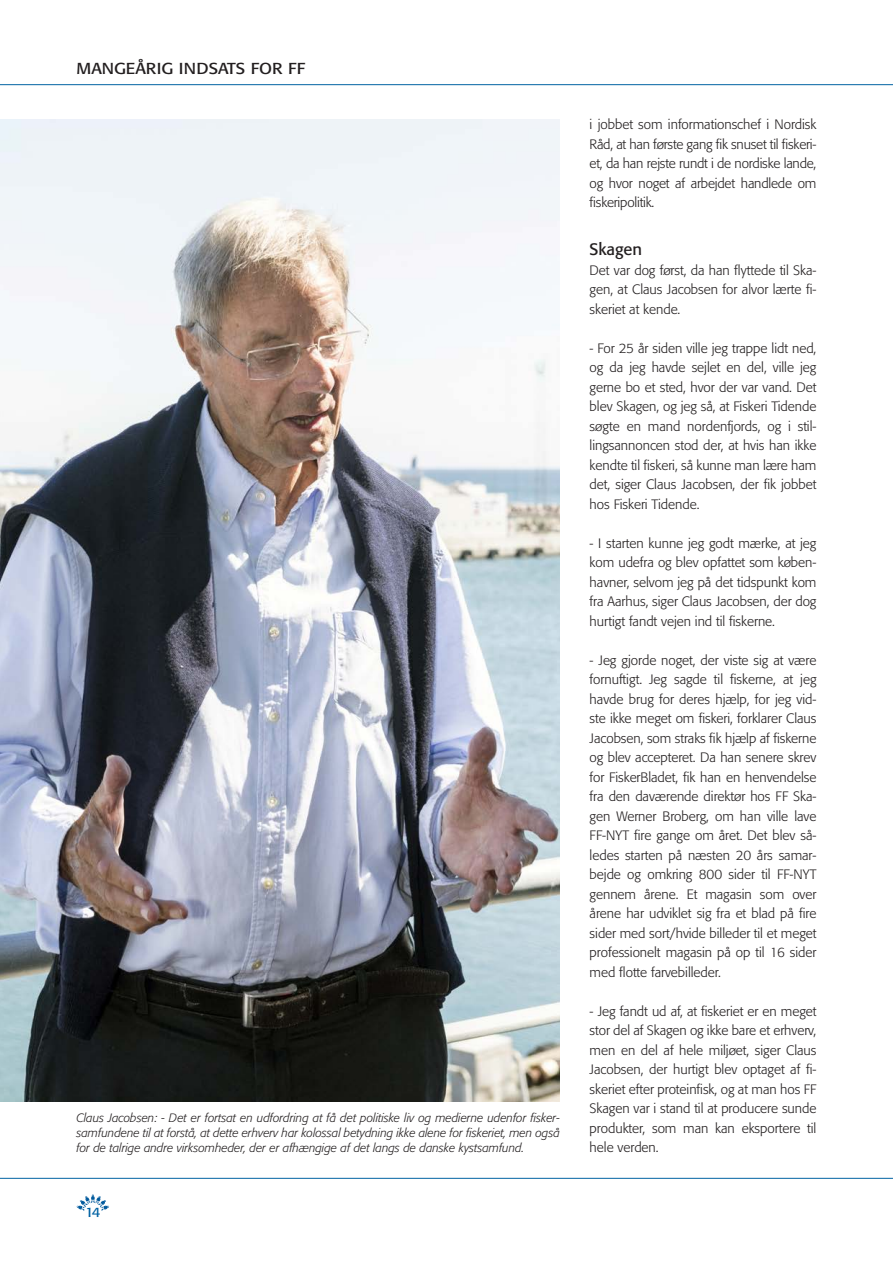
<style>
.page{position:relative;width:893px;height:1263px;background:#fff}
.page>*{position:absolute;margin:0;border:0;box-sizing:border-box;transform-origin:0 0}
.Rubrik_2017{font:16.5px "Formata";letter-spacing:-.005em;color:#231f20}
.Over-overskrift{font:15.75px "Formata";color:#231f20;scale:1.1 1}
.BRØD_2017{font:300 13.5px/19.5px "Formata";letter-spacing:-.005em;color:#231f20;text-align:justify}
.t1{font:13.5px "Formata";color:#0062a3;scale:1.1 1}
.Billedtekst_2017{font:italic 300 12px/15px "Formata";letter-spacing:-.005em;color:#231f20;text-align:justify}
</style>
<div class="page">
<svg style="left:77px;top:1194px;width:32px;height:17px"></svg>
<hr style="left:0;top:1178px;width:893px;height:1px;background:#0062a3">
<hr style="left:0;top:84px;width:893px;height:1px;background:#0062a3">
<img style="left:0;top:119px;width:560px;height:982px">
<p class="Over-overskrift" style="left:77px;top:59px;width:209px">MANGEÅRIG INDSATS FOR FF</p>
<p class="Billedtekst_2017" style="left:77px;top:1110px;width:485px">Claus Jacobsen: - Det er fortsat en udfordring at få det politiske liv og medierne udenfor fisker&shy;samfundene til at forstå, at dette erhverv har kolossal betydning ikke alene for fiskeriet, men også for de talrige andre virksomheder, der er afhængige af det langs de danske kystsamfund.</p>
<p class="t1" style="left:85px;top:1204px;width:15px">14</p>
<p class="BRØD_2017" style="left:590px;top:115px;width:228px">i jobbet som informationschef i Nordisk Råd, at han første gang fik snuset til fiskeri&shy;et, da han rejste rundt i de nordiske lande, og hvor noget af arbejdet handlede om fiskeripolitik.</p>
<p class="Rubrik_2017" style="left:590px;top:239px;width:54px">Skagen</p>
<p class="BRØD_2017" style="left:590px;top:260px;width:228px">Det var dog først, da han flyttede til Ska&shy;gen, at Claus Jacobsen for alvor lærte fi&shy;skeriet at kende.</p>
<p class="BRØD_2017" style="left:590px;top:338px;width:228px">- For 25 år siden ville jeg trappe lidt ned, og da jeg havde sejlet en del, ville jeg gerne bo et sted, hvor der var vand. Det blev Skagen, og jeg så, at Fiskeri Tidende søgte en mand nordenfjords, og i stil&shy;lingsannoncen stod der, at hvis han ikke kendte til fiskeri, så kunne man lære ham det, siger Claus Jacobsen, der fik jobbet hos Fiskeri Tidende.</p>
<p class="BRØD_2017" style="left:590px;top:533px;width:228px">- I starten kunne jeg godt mærke, at jeg kom udefra og blev opfattet som køben&shy;havner, selvom jeg på det tidspunkt kom fra Aarhus, siger Claus Jacobsen, der dog hurtigt fandt vejen ind til fiskerne.</p>
<p class="BRØD_2017" style="left:590px;top:650px;width:228px">- Jeg gjorde noget, der viste sig at være fornuftigt. Jeg sagde til fiskerne, at jeg havde brug for deres hjælp, for jeg vid&shy;ste ikke meget om fiskeri, forklarer Claus Jacobsen, som straks fik hjælp af fiskerne og blev accepteret. Da han senere skrev for FiskerBladet, fik han en henvendelse fra den daværende direktør hos FF Ska&shy;gen Werner Broberg, om han ville lave FF-NYT fire gange om året. Det blev så&shy;ledes starten på næsten 20 års samar&shy;bejde og omkring 800 sider til FF-NYT gennem årene. Et magasin som over årene har udviklet sig fra et blad på fire sider med sort/hvide billeder til et meget professionelt magasin på op til 16 sider med flotte farvebilleder.</p>
<p class="BRØD_2017" style="left:590px;top:1001px;width:228px">- Jeg fandt ud af, at fiskeriet er en meget stor del af Skagen og ikke bare et erhverv, men en del af hele miljøet, siger Claus Jacobsen, der hurtigt blev optaget af fi&shy;skeriet efter proteinfisk, og at man hos FF Skagen var i stand til at producere sunde produkter, som man kan eksportere til hele verden.</p>
</div>
